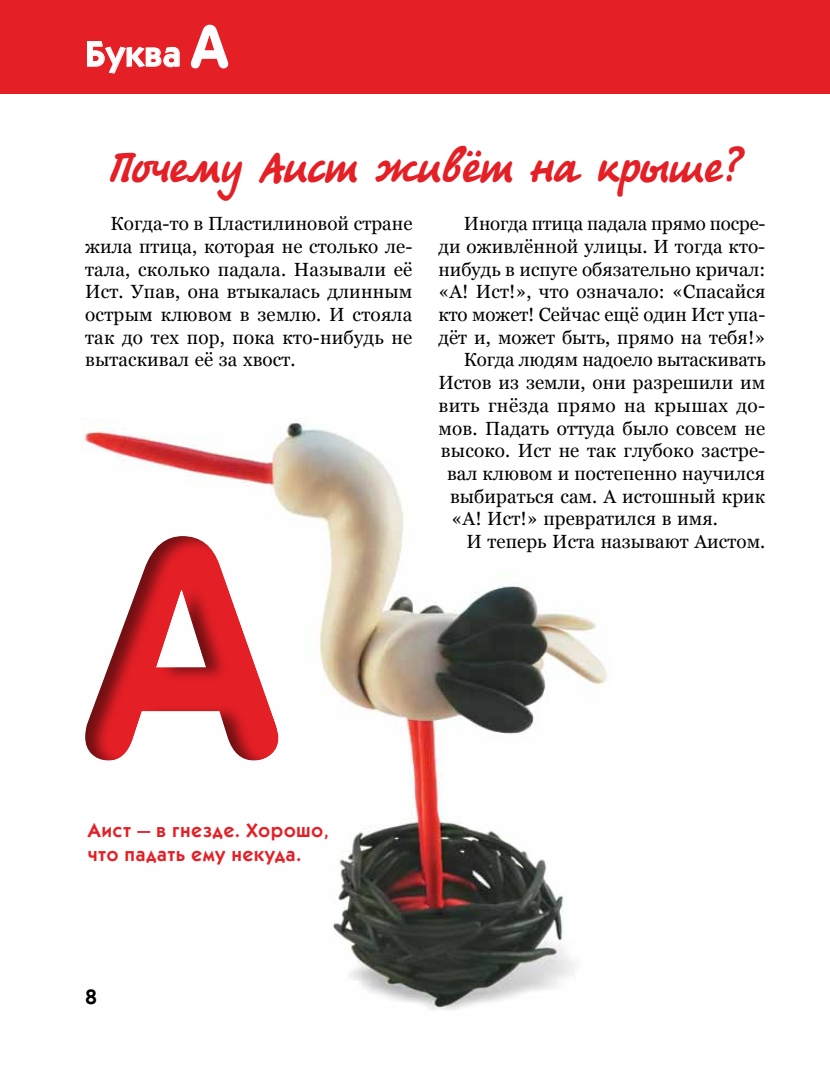
<style>
.page{position:relative;width:830px;height:1072px;background:#fff}
.page>*{position:absolute;margin:0;border:0;box-sizing:border-box;transform-origin:0 0}
.t1{font:42px "Tagir CTT";letter-spacing:.01em;color:#e41f26}
.t2{font:600 36px "Kabel C";color:#fff}
.t3{font:600 21px "Kabel C";color:#000}
.t4{font:600 19.5px/23.2px "Kabel C";letter-spacing:.05em;color:#e41f26}
.t5{font:19.05px/22.6px "Georgia";letter-spacing:.005em;color:#000;text-align:justify}
.t6{font:19.05px "Georgia";letter-spacing:.025em;color:#000}
</style>
<div class="page">
<img style="left:81px;top:421px;width:527px;height:589px">
<div style="left:84px;top:533px;width:195px;height:228px;background:#000;opacity:.5"></div>
<div style="left:0;top:0;width:829px;height:94px;background:#e41f26"></div>
<svg style="left:87px;top:41px;width:93px;height:33px"></svg>
<svg style="left:191px;top:25px;width:37px;height:43px"></svg>
<h2 class="t2" style="left:85px;top:34px;width:97px">Буква</h2>
<h1 class="t1" style="left:109px;top:143px;width:632px">Почему Аист живёт на крыше?</h1>
<p class="t5" style="left:85px;top:212px;width:329px;text-indent:26px">Когда-то в Пластилиновой стране жила птица, которая не столько ле&shy;тала, сколько падала. Называли её Ист. Упав, она втыкалась длинным острым клювом в землю. И стояла так до тех пор, пока кто-нибудь не вытаскивал её за хвост.</p>
<p class="t5" style="left:463px;top:212px;width:303px">Иногда птица падала прямо посре-</p>
<p class="t5" style="left:438px;top:235px;width:328px">ди оживлённой улицы. И тогда кто-</p>
<p class="t5" style="left:438px;top:258px;width:328px">нибудь в испуге обязательно кричал:</p>
<p class="t5" style="left:438px;top:280px;width:328px">«А! Ист!», что означало: «Спасайся</p>
<p class="t5" style="left:438px;top:303px;width:328px">кто может! Сейчас ещё один Ист упа-</p>
<p class="t5" style="left:438px;top:326px;width:328px">дёт и, может быть, прямо на тебя!»</p>
<p class="t5" style="left:463px;top:348px;width:303px">Когда людям надоело вытаскивать</p>
<p class="t5" style="left:438px;top:371px;width:328px">Истов из земли, они разрешили им</p>
<p class="t6" style="left:438px;top:394px;width:328px">вить гнёзда прямо на крышах до-</p>
<p class="t5" style="left:438px;top:416px;width:328px">мов. Падать оттуда было совсем не</p>
<p class="t5" style="left:441px;top:439px;width:325px">высоко. Ист не так глубоко застре-</p>
<p class="t5" style="left:447px;top:462px;width:319px">вал клювом и постепенно научился</p>
<p class="t5" style="left:450px;top:484px;width:316px">выбираться сам. А истошный крик</p>
<p class="t5" style="left:451px;top:507px;width:268px">«А! Ист!» превратился в имя.</p>
<p class="t5" style="left:466px;top:530px;width:300px">И теперь Иста называют Аистом.</p>
<p class="t4" style="left:88px;top:818px;width:242px">Аист — в гнезде. Хорошо, что падать ему некуда.</p>
<p class="t3" style="left:85px;top:985px;width:13px">8</p>
</div>
